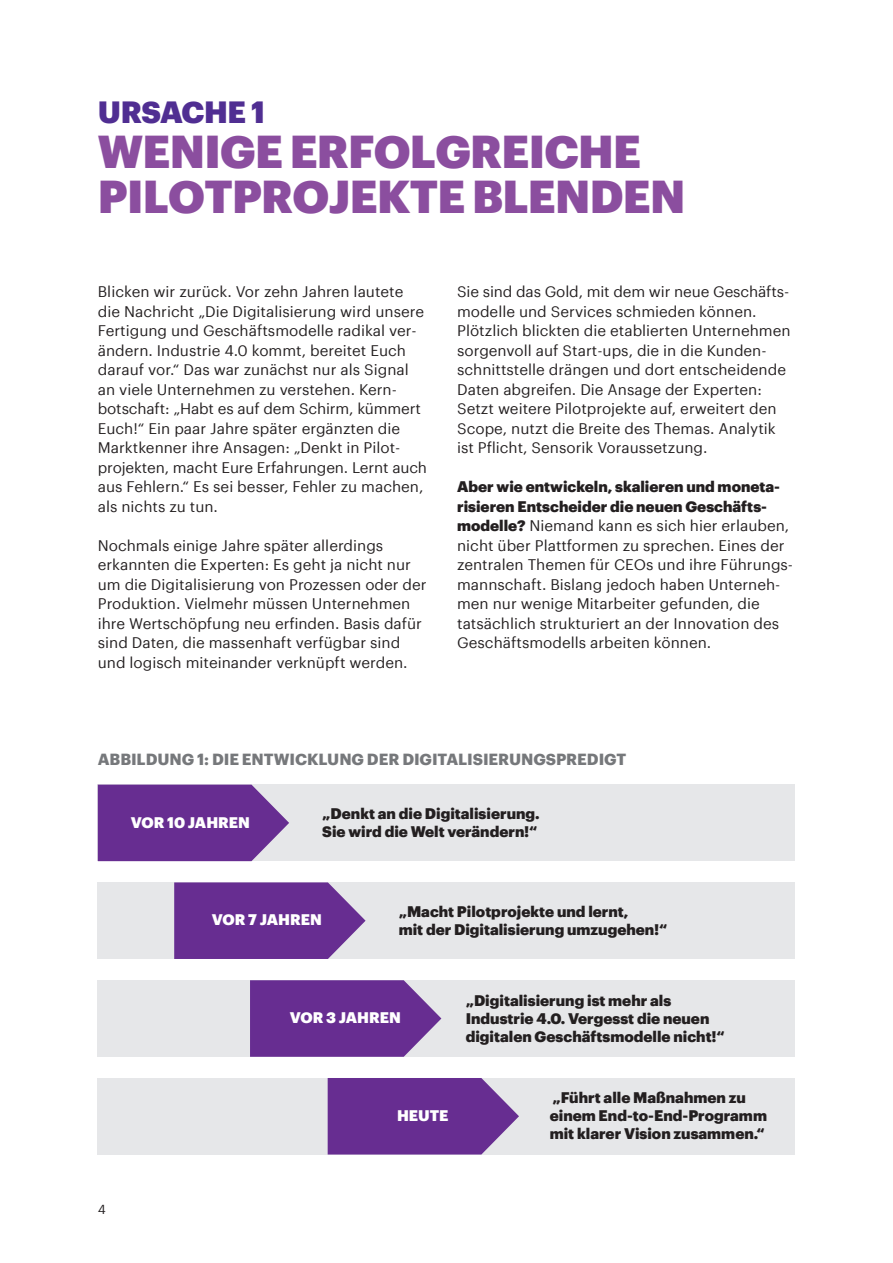
<style>
.page{position:relative;width:893px;height:1263px;background:#fff}
.page>*{position:absolute;margin:0;border:0;box-sizing:border-box;transform-origin:0 0}
.Head_innen_L1{font:900 45px/45px "Graphik";letter-spacing:-.015em;color:#8b4e9f}
.Head_innen_L2{font:900 30px "Graphik";letter-spacing:-.015em;color:#502e92}
.Chart_Head{font:700 15.75px "Graphik";letter-spacing:-.005em;color:#76787b}
.Body{font:15px/19.5px "Graphik";color:#231f20}
.t1{font:900 15px/18px "Graphik";color:#231f20}
.t2{font:900 15px "Graphik";color:#fff}
.t3{font:12.75px "Graphik";color:#231f20}
.s1{font-weight:900}
</style>
<div class="page">
<div style="left:98px;top:785px;width:697px;height:76px;background:#e6e7e9"></div>
<div style="left:98px;top:882px;width:697px;height:77px;background:#e6e7e9"></div>
<div style="left:98px;top:980px;width:697px;height:77px;background:#e6e7e9"></div>
<div style="left:98px;top:1078px;width:697px;height:76px;background:#e6e7e9"></div>
<svg style="left:98px;top:785px;width:191px;height:76px;background:#733e99"></svg>
<svg style="left:174px;top:882px;width:192px;height:77px;background:#74409a"></svg>
<svg style="left:250px;top:980px;width:191px;height:77px;background:#733f99"></svg>
<svg style="left:328px;top:1078px;width:191px;height:76px;background:#733f99"></svg>
<p class="Head_innen_L2" style="left:98px;top:88px;width:168px">URSACHE 1</p>
<p class="Head_innen_L1" style="left:98px;top:125px;width:589px">WENIGE ERFOLGREICHE<br>PILOTPROJEKTE BLENDEN</p>
<p class="Body" style="left:98px;top:281px;width:331px">Blicken wir zurück. Vor zehn Jahren lautete die Nachricht „Die Digitalisierung wird unsere Fertigung und Geschäftsmodelle radikal ver&shy;ändern. Industrie 4.0 kommt, bereitet Euch darauf vor.“ Das war zunächst nur als Signal an viele Unternehmen zu verstehen. Kern&shy;botschaft: „Habt es auf dem Schirm, kümmert Euch!“ Ein paar Jahre später ergänzten die Marktkenner ihre Ansagen: „Denkt in Pilot&shy;projekten, macht Eure Erfahrungen. Lernt auch aus Fehlern.“ Es sei besser, Fehler zu machen, als nichts zu tun.</p>
<p class="Body" style="left:98px;top:534px;width:330px">Nochmals einige Jahre später allerdings erkannten die Experten: Es geht ja nicht nur um die Digitalisierung von Prozessen oder der Produktion. Vielmehr müssen Unternehmen ihre Wertschöpfung neu erfinden. Basis dafür sind Daten, die massenhaft verfügbar sind und logisch miteinander verknüpft werden.</p>
<p class="Body" style="left:457px;top:281px;width:335px">Sie sind das Gold, mit dem wir neue Geschäfts&shy;modelle und Services schmieden können.<br>Plötzlich blickten die etablierten Unternehmen sorgenvoll auf Start-ups, die in die Kunden&shy;schnittstelle drängen und dort entscheidende Daten abgreifen. Die Ansage der Experten:<br>Setzt weitere Pilotprojekte auf, erweitert den Scope, nutzt die Breite des Themas. Analytik ist Pflicht, Sensorik Voraussetzung.</p>
<p class="Body" style="left:457px;top:476px;width:338px"><span class="s1">Aber wie entwickeln, skalieren und moneta&shy;risieren Entscheider die neuen Geschäfts&shy;modelle?</span> Niemand kann es sich hier erlauben, nicht über Plattformen zu sprechen. Eines der zentralen Themen für CEOs und ihre Führungs&shy;mannschaft. Bislang jedoch haben Unterneh&shy;men nur wenige Mitarbeiter gefunden, die tatsächlich strukturiert an der Innovation des Geschäftsmodells arbeiten können.</p>
<p class="Chart_Head" style="left:98px;top:747px;width:530px">ABBILDUNG 1: DIE ENTWICKLUNG DER DIGITALISIERUNGSPREDIGT</p>
<p class="t2" style="left:131px;top:810px;width:121px">VOR 10 JAHREN</p>
<p class="t1" style="left:322px;top:803px;width:219px">„Denkt an die Digitalisierung.<br>Sie wird die Welt verändern!“</p>
<p class="t2" style="left:212px;top:908px;width:111px">VOR 7 JAHREN</p>
<p class="t1" style="left:399px;top:901px;width:270px">„Macht Pilotprojekte und lernt,<br>mit der Digitalisierung umzugehen!“</p>
<p class="t3" style="left:98px;top:1200px;width:10px">4</p>
<p class="t2" style="left:290px;top:1006px;width:113px">VOR 3 JAHREN</p>
<p class="t1" style="left:466px;top:990px;width:261px">„Digitalisierung ist mehr als<br>Industrie 4.0. Vergesst die neuen digitalen Geschäftsmodelle nicht!“</p>
<p class="t2" style="left:397px;top:1104px;width:53px">HEUTE</p>
<p class="t1" style="left:550px;top:1088px;width:219px">„Führt alle Maßnahmen zu einem End-to-End-Programm mit klarer Vision zusammen.“</p>
</div>
